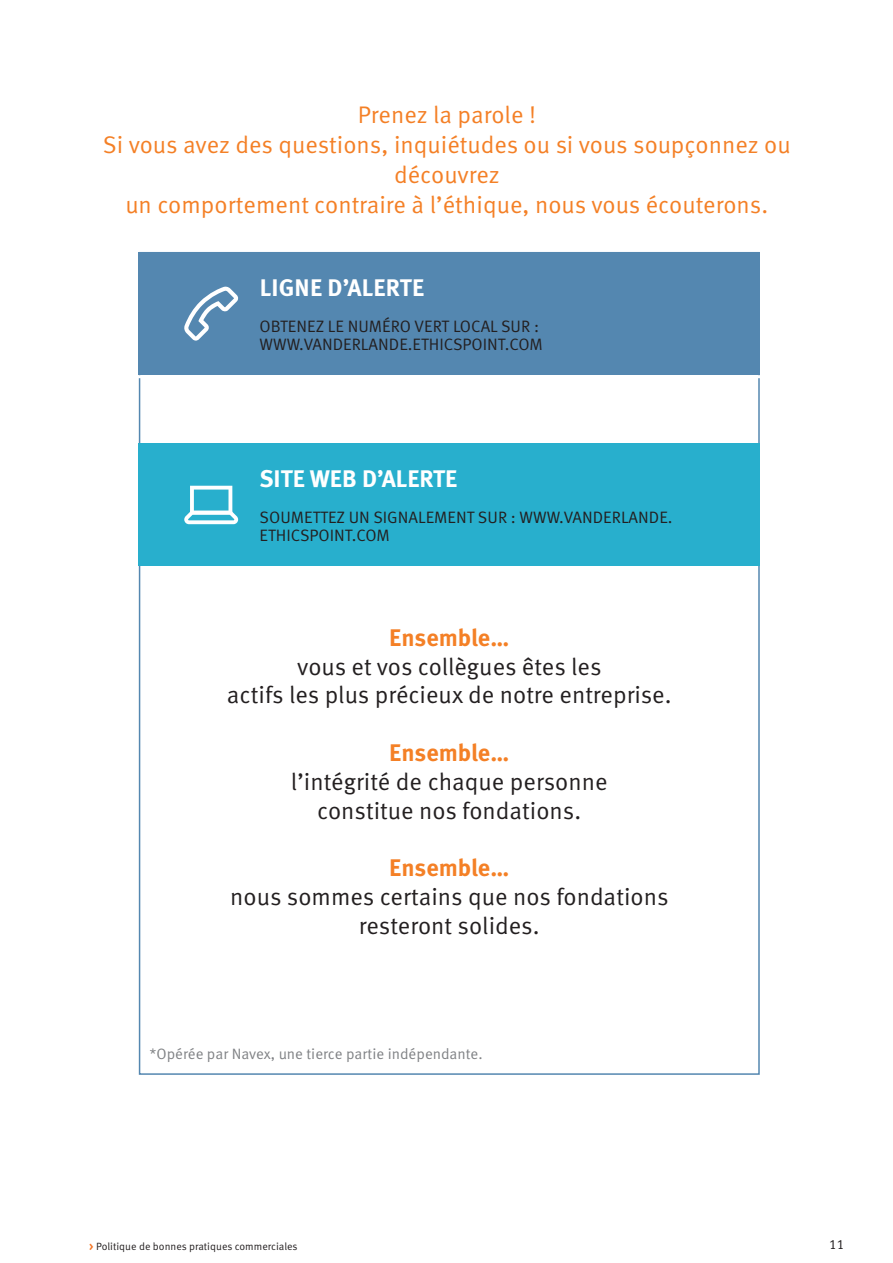
<style>
.page{position:relative;width:893px;height:1263px;background:#fff}
.page>*{position:absolute;margin:0;border:0;box-sizing:border-box;transform-origin:0 0}
.t1{font:24px "Meta Pro Norm";color:#231f20}
.Quote_text{font:24px/30px "Meta Pro Norm";color:#f48026;text-align:center}
.t2{font:700 24px "Meta Pro";color:#fff}
.t3{font:700 24px "Meta Pro";color:#f48026}
.t4{font:16.5px/18px "Meta Pro Norm";color:#231f20}
.t5{font:15px "Meta Pro Norm";color:#808285}
.t6{font:13.5px "Meta Pro Norm";color:#231f20}
.t7{font:10.5px "Meta Pro Norm";color:#231f20}
.s1{font-family:"Meta Pro";font-weight:700;color:#f57523}
</style>
<div class="page">
<div style="left:139px;top:252px;width:621px;height:123px;background:#5487b0"></div>
<div style="left:139px;top:444px;width:621px;height:122px;background:#28afcd"></div>
<svg style="left:184px;top:286px;width:55px;height:55px"></svg>
<svg style="left:184px;top:486px;width:54px;height:38px"></svg>
<p class="Quote_text" style="left:358px;top:98px;width:180px">Prenez la parole !</p>
<p class="Quote_text" style="left:103px;top:128px;width:689px">Si vous avez des questions, inquiétudes ou si vous soupçonnez ou découvrez</p>
<p class="Quote_text" style="left:125px;top:188px;width:644px">un comportement contraire à l’éthique, nous vous écouterons.</p>
<p class="t2" style="left:260px;top:269px;width:166px">LIGNE D’ALERTE</p>
<p class="t4" style="left:260px;top:316px;width:281px">OBTENEZ LE NUMÉRO VERT LOCAL SUR :</p>
<p class="t4" style="left:260px;top:334px;width:285px">WWW.VANDERLANDE.ETHICSPOINT.COM</p>
<p class="t2" style="left:260px;top:460px;width:199px">SITE WEB D’ALERTE</p>
<p class="t4" style="left:260px;top:507px;width:415px">SOUMETTEZ UN SIGNALEMENT SUR : WWW.VANDERLANDE.<br>ETHICSPOINT.COM</p>
<p class="t3" style="left:389px;top:619px;width:121px">Ensemble…</p>
<p class="t1" style="left:297px;top:648px;width:306px">vous et vos collègues êtes les</p>
<p class="t1" style="left:227px;top:677px;width:446px">actifs les plus précieux de notre entreprise.</p>
<p class="t3" style="left:389px;top:734px;width:121px">Ensemble…</p>
<p class="t1" style="left:291px;top:763px;width:318px">l’intégrité de chaque personne</p>
<p class="t1" style="left:317px;top:792px;width:266px">constitue nos fondations.</p>
<p class="t3" style="left:389px;top:849px;width:121px">Ensemble…</p>
<p class="t1" style="left:230px;top:879px;width:440px">nous sommes certains que nos fondations</p>
<p class="t1" style="left:359px;top:907px;width:182px">resteront solides.</p>
<p class="t5" style="left:149px;top:1043px;width:335px">*Opérée par Navex, une tierce partie indépendante.</p>
<p class="t7" style="left:89px;top:1238px;width:210px"><span class="s1">&gt;</span> Politique de bonnes pratiques commerciales</p>
<p class="t6" style="left:829px;top:1234px;width:17px">11</p>
</div>
